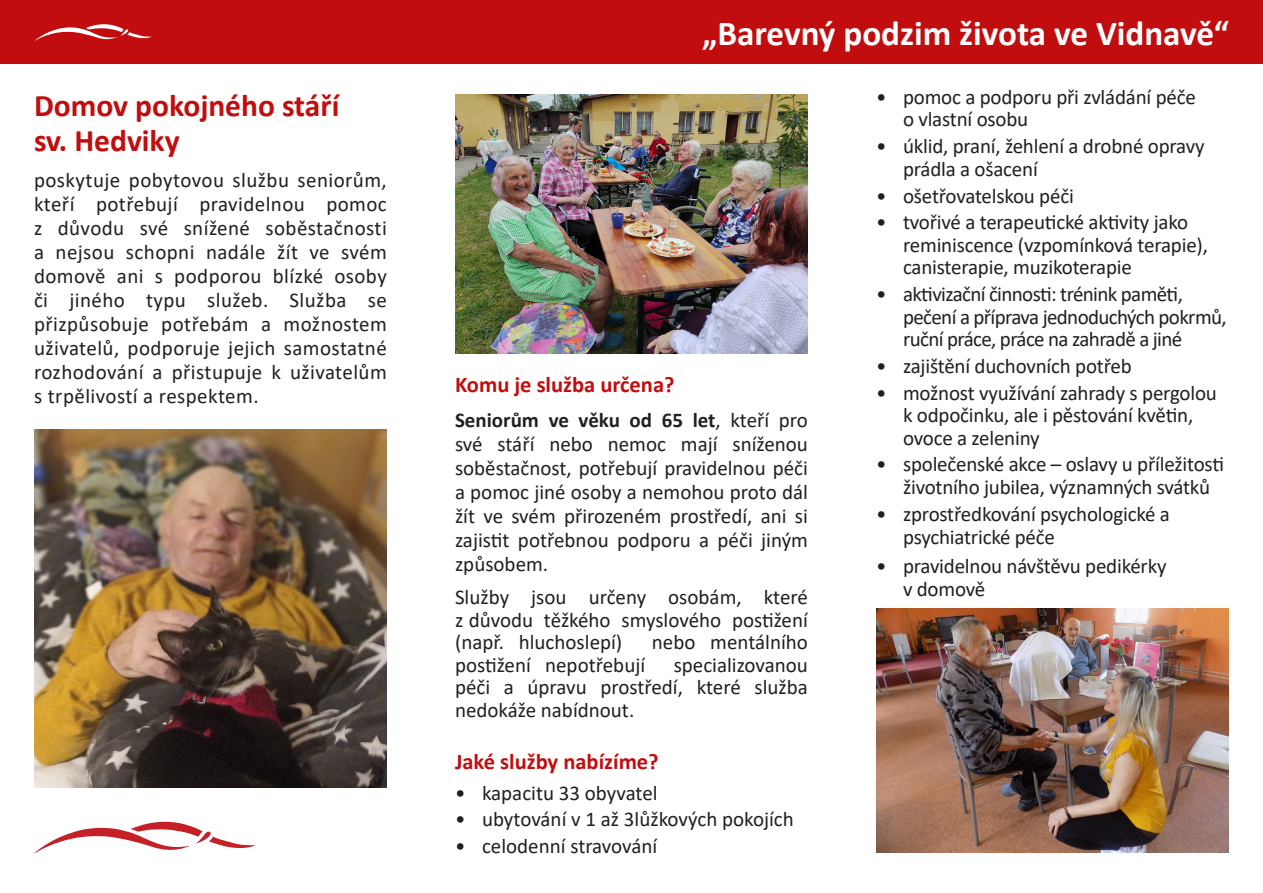
<style>
.page{position:relative;width:1263px;height:893px;background:#fff}
.page>*{position:absolute;margin:0;border:0;box-sizing:border-box;transform-origin:0 0}
.t1{font:700 35.1px "Calibri";color:#fff}
.t2{font:700 31.5px/34.5px "Calibri";color:#c20d0e}
.t3{font:700 22.5px "Calibri";color:#c20d0e}
.t4{font:21px/24px "Calibri";letter-spacing:-.01em;color:#231f20}
.t5{font:21px/22.5px "Calibri";letter-spacing:-.03em;color:#231f20}
.s1{font-weight:700}
</style>
<div class="page">
<div style="left:0;top:0;width:1263px;height:64px;background:#c20d0e"></div>
<img style="left:34px;top:429px;width:353px;height:359px">
<img style="left:876px;top:609px;width:353px;height:244px">
<img style="left:455px;top:95px;width:353px;height:258px">
<svg style="left:34px;top:24px;width:118px;height:17px"></svg>
<svg style="left:34px;top:822px;width:221px;height:32px"></svg>
<p class="t2" style="left:34px;top:88px;width:307px">Domov pokojného stáří sv. Hedviky</p>
<p class="t4" style="left:34px;top:168px;width:354px;text-align:justify">poskytuje pobytovou službu seniorům, kteří potřebují pravidelnou pomoc z důvodu své snížené soběstačnosti a nejsou schopni nadále žít ve svém domově ani s podporou blízké osoby či jiného typu služeb. Služba se přizpůsobuje potřebám a možnostem uživatelů, podporuje jejich samostatné rozhodování a přistupuje k uživatelům s trpělivostí a respektem.</p>
<p class="t1" style="left:702px;top:9px;width:528px">„Barevný podzim života ve Vidnavě“</p>
<p class="t3" style="left:455px;top:369px;width:221px">Komu je služba určena?</p>
<p class="t4" style="left:455px;top:407px;width:354px;text-align:justify"><span class="s1">Seniorům ve věku od 65 let</span>, kteří pro své stáří nebo nemoc mají sníženou soběstačnost, potřebují pravidelnou péči a pomoc jiné osoby a nemohou proto dál žít ve svém přirozeném prostředí, ani si zajistit potřebnou podporu a péči jiným způsobem.</p>
<p class="t4" style="left:455px;top:586px;width:354px;line-height:22.5px;text-align:justify">Služby jsou určeny osobám, které z důvodu těžkého smyslového postižení (např. hluchoslepí)</p>
<p class="t4" style="left:652px;top:630px;width:157px">nebo mentálního</p>
<p class="t4" style="left:455px;top:652px;width:192px">postižení nepotřebují</p>
<p class="t4" style="left:455px;top:653px;width:354px;line-height:22.5px;text-align:justify;text-indent:219px">specializovanou péči a úpravu prostředí, které služba nedokáže nabídnout.</p>
<p class="t3" style="left:455px;top:745px;width:205px">Jaké služby nabízíme?</p>
<p class="t4" style="left:455px;top:780px;width:204px">• kapacitu 33 obyvatel</p>
<p class="t4" style="left:455px;top:807px;width:340px">• ubytování v 1 až 3lůžkových pokojích</p>
<p class="t4" style="left:455px;top:834px;width:204px">• celodenní stravování</p>
<p class="t4" style="left:903px;top:85px;width:294px;line-height:22.5px;text-indent:-27px">• pomoc a podporu při zvládání péče o vlastní osobu</p>
<p class="t4" style="left:903px;top:134px;width:303px;line-height:22.5px;text-indent:-27px">• úklid, praní, žehlení a drobné opravy prádla a ošacení</p>
<p class="t4" style="left:876px;top:183px;width:199px">• ošetřovatelskou péči</p>
<p class="t4" style="left:903px;top:210px;width:306px;line-height:22.5px;text-indent:-27px">• tvořivé a terapeutické aktivity jako reminiscence (vzpomínková terapie), canisterapie, muzikoterapie</p>
<p class="t5" style="left:903px;top:282px;width:325px;text-indent:-27px">• aktivizační činnosti: trénink paměti, pečení a příprava jednoduchých pokrmů, ruční práce, práce na zahradě a jiné</p>
<p class="t4" style="left:876px;top:353px;width:257px">• zajištění duchovních potřeb</p>
<p class="t4" style="left:903px;top:381px;width:315px;line-height:22.5px;text-indent:-27px">• možnost využívání zahrady s pergolou k odpočinku, ale i pěstování květin, ovoce a zeleniny</p>
<p class="t4" style="left:903px;top:453px;width:322px;line-height:22.6px;text-indent:-27px">• společenské akce – oslavy u příležitosti životního jubilea, významných svátků</p>
<p class="t4" style="left:903px;top:502px;width:268px;line-height:22.6px;text-indent:-27px">• zprostředkování psychologické a psychiatrické péče</p>
<p class="t4" style="left:903px;top:554px;width:265px;line-height:22.6px;text-indent:-27px">• pravidelnou návštěvu pedikérky v domově</p>
</div>
